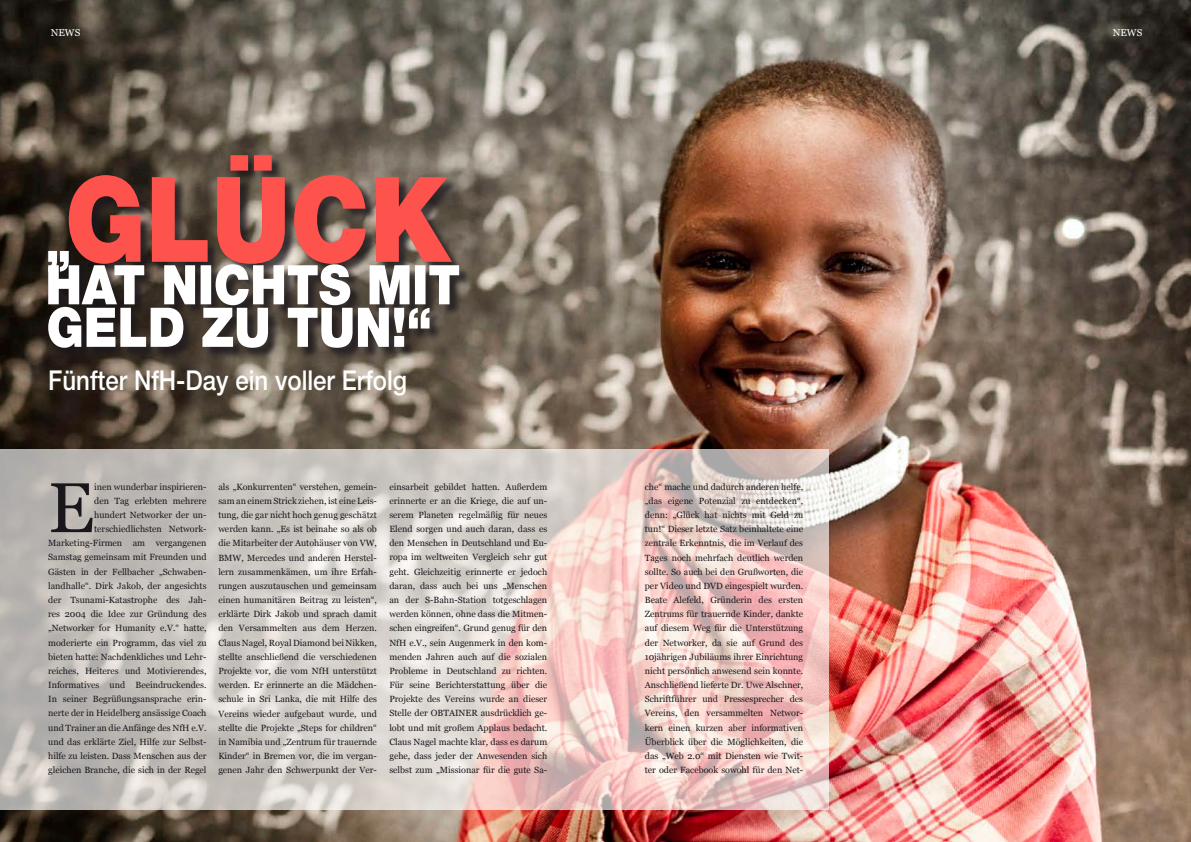
<style>
.page{position:relative;width:1191px;height:842px;background:#fff}
.page>*{position:absolute;margin:0;border:0;box-sizing:border-box;transform-origin:0 0}
.t1{font:70.4px "Georgia";color:#1a171c}
.t2{font:500 27.4px "Helvetica Neue LT Std";color:#fff;scale:.88 1}
.t3{font:10px "Georgia";color:#fff}
.t4{font:9px/14.2px "Georgia";color:#1a171c;text-align:justify}
</style>
<div class="page">
<img style="left:0;top:0;width:1191px;height:842px">
<svg style="left:0;top:450px;width:828px;height:360px;background:#d9cac5"></svg>
<div style="left:50px;top:157px;width:422px;height:203px;background:#1a171c;opacity:.75"></div>
<svg style="left:69px;top:155px;width:383px;height:96px;background:#a45148"></svg>
<svg style="left:48px;top:251px;width:411px;height:97px"></svg>
<p class="t3" style="left:51px;top:26px;width:31px">NEWS</p>
<h2 class="t2" style="left:48px;top:364px;width:409px">Fünfter NfH-Day ein voller Erfolg</h2>
<p class="t4" style="left:389px;top:480px;width:159px">einsarbeit gebildet hatten. Außerdem erinnerte er an die Kriege, die auf un&shy;serem Planeten regelmäßig für neues Elend sorgen und auch daran, dass es den Menschen in Deutschland und Eu&shy;ropa im weltweiten Vergleich sehr gut geht. Gleichzeitig erinnerte er jedoch daran, dass auch bei uns „Menschen an der S-Bahn-Station totgeschlagen werden können, ohne dass die Mitmen&shy;schen eingreifen“. Grund genug für den NfH e.V., sein Augenmerk in den kom&shy;menden Jahren auch auf die sozialen Probleme in Deutschland zu richten.<br>Für seine Berichterstattung über die Projekte des Vereins wurde an dieser Stelle der OBTAINER ausdrücklich ge&shy;lobt und mit großem Applaus bedacht.<br>Claus Nagel machte klar, dass es darum gehe, dass jeder der Anwesenden sich selbst zum „Missionar für die gute Sa-</p>
<p class="t4" style="left:48px;top:480px;width:160px;text-align:right">inen wunderbar inspirieren-<br>den Tag erlebten mehrere<br>hundert Networker der un&shy;terschiedlichsten Network-Marketing-Firmen am vergangenen Samstag gemeinsam mit Freunden und Gästen in der Fellbacher „Schwaben&shy;landhalle“. Dirk Jakob, der angesichts der Tsunami-Katastrophe des Jah&shy;res 2004 die Idee zur Gründung des „Networker for Humanity e.V.“ hatte, moderierte ein Programm, das viel zu bieten hatte: Nachdenkliches und Lehr&shy;reiches, Heiteres und Motivierendes, Informatives und Beeindruckendes.<br>In seiner Begrüßungsansprache erin&shy;nerte der in Heidelberg ansässige Coach und Trainer an die Anfänge des NfH e.V. und das erklärte Ziel, Hilfe zur Selbst&shy;hilfe zu leisten. Dass Menschen aus der gleichen Branche, die sich in der Regel</p>
<p class="t4" style="left:645px;top:480px;width:160px">che“ mache und dadurch anderen helfe, „das eigene Potenzial zu entdecken“, denn: „Glück hat nichts mit Geld zu tun!“ Dieser letzte Satz beinhaltete eine zentrale Erkenntnis, die im Verlauf des Tages noch mehrfach deutlich werden sollte. So auch bei den Grußworten, die per Video und DVD eingespielt wurden.<br>Beate Alefeld, Gründerin des ersten Zentrums für trauernde Kinder, dankte auf diesem Weg für die Unterstützung der Networker, da sie auf Grund des 10jährigen Jubiläums ihrer Einrichtung nicht persönlich anwesend sein konnte.<br>Anschließend lieferte Dr. Uwe Alschner, Schriftführer und Pressesprecher des Vereins, den versammelten Networ&shy;kern einen kurzen aber informativen Überblick über die Möglichkeiten, die das „Web 2.0“ mit Diensten wie Twit&shy;ter oder Facebook sowohl für den Net-</p>
<p class="t4" style="left:218px;top:480px;width:160px">als „Konkurrenten“ verstehen, gemein&shy;sam an einem Strick ziehen, ist eine Leis&shy;tung, die gar nicht hoch genug geschätzt werden kann. „Es ist beinahe so als ob die Mitarbeiter der Autohäuser von VW, BMW, Mercedes und anderen Herstel&shy;lern zusammenkämen, um ihre Erfah&shy;rungen auszutauschen und gemeinsam einen humanitären Beitrag zu leisten“, erklärte Dirk Jakob und sprach damit den Versammelten aus dem Herzen.<br>Claus Nagel, Royal Diamond bei Nikken, stellte anschließend die verschiedenen Projekte vor, die vom NfH unterstützt werden. Er erinnerte an die Mädchen&shy;schule in Sri Lanka, die mit Hilfe des Vereins wieder aufgebaut wurde, und stellte die Projekte „Steps for children“ in Namibia und „Zentrum für trauernde Kinder“ in Bremen vor, die im vergan&shy;genen Jahr den Schwerpunkt der Ver-</p>
<h1 class="t1" style="left:48px;top:465px;width:47px">E</h1>
<p class="t3" style="left:1112px;top:26px;width:31px">NEWS</p>
</div>
